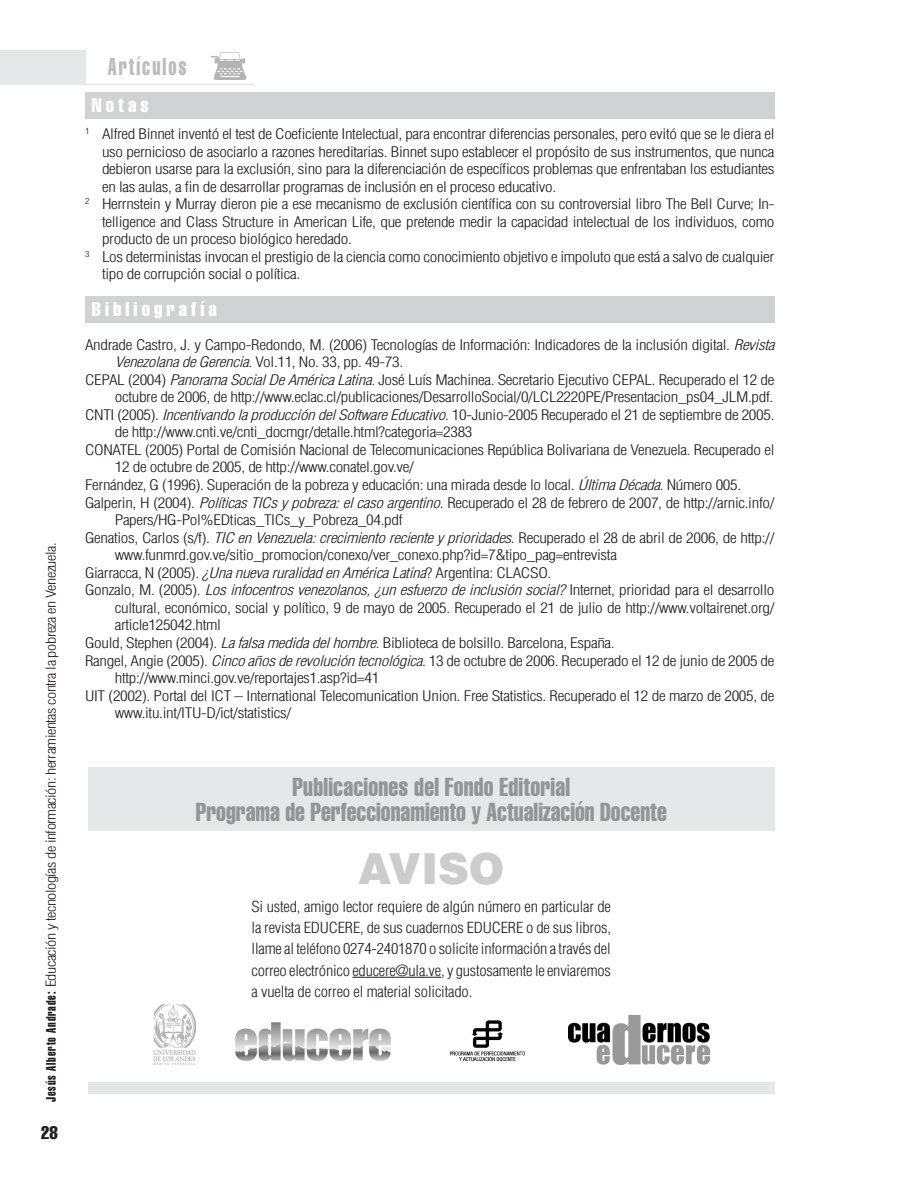
<style>
.page{position:relative;width:918px;height:1188px;background:#fff}
.page>*{position:absolute;margin:0;border:0;box-sizing:border-box;transform-origin:0 0}
.t1{font:900 42.75px "Helvetica";color:#ccc}
.t2{font:extra-condensed 25.65px/25.7px "Helvetica";color:#939598;text-align:center;scale:.9 1}
.t3{font:extra-condensed 24px "Helvetica";letter-spacing:.1em;color:#bcbdc0;scale:.8 1}
.t4{font:extra-condensed 19.5px "Helvetica";letter-spacing:.21em;color:#fff}
.t5{font:extra-condensed 18px "Helvetica";color:#231f20}
.t6{font:300 condensed 15px/21.5px "Helvetica";letter-spacing:-.01em;color:#231f20;scale:1.1 1}
.t7{font:300 condensed 14.25px/17.5px "Helvetica";letter-spacing:-.02em;color:#231f20;text-align:right;scale:1.2 1}
.t8{font:italic 300 condensed 14.25px "Helvetica";letter-spacing:-.02em;color:#231f20;scale:1.2 1}
.t9{font:300 condensed 13.5px "Helvetica";letter-spacing:-.03em;color:#231f20;scale:1.2 1}
.s1{font-family:"Helvetica Extra Compressed";font-weight:400;font-stretch:normal}
.s2{font-style:italic}
.s3{font-style:normal}
</style>
<div class="page">
<div style="left:85px;top:93px;width:689px;height:26px;background:#d1d2d4"></div>
<div style="left:85px;top:296px;width:689px;height:26px;background:#d1d2d4"></div>
<div style="left:0;top:50px;width:85px;height:35px;background:#e6e7e9"></div>
<img style="left:211px;top:53px;width:34px;height:27px">
<hr style="left:84px;top:84px;width:170px;height:1px;background:#e6e7e9">
<div style="left:88px;top:767px;width:686px;height:64px;background:#e6e7e9"></div>
<hr style="left:352px;top:977px;width:89px;height:1px;background:#231f20">
<img style="left:235px;top:1022px;width:156px;height:39px">
<img style="left:449px;top:1020px;width:76px;height:42px">
<img style="left:153px;top:1005px;width:43px;height:60px">
<img style="left:569px;top:1016px;width:140px;height:48px">
<div style="left:88px;top:1083px;width:686px;height:11px;background:#e6e7e9"></div>
<p class="t9" style="left:43px;top:1102px;width:468px;rotate:-90deg"><span class="s1">Jesús Alberto Andrade:</span> Educación y tecnologías de información: herramientas contra la pobreza en Venezuela.</p>
<p class="t5" style="left:41px;top:1122px;width:18px">28</p>
<h3 class="t3" style="left:108px;top:51px;width:100px">Artículos</h3>
<h3 class="t4" style="left:92px;top:93px;width:58px">Notas</h3>
<p class="t7" style="left:85px;top:125px;width:576px"><sup>1</sup> Alfred Binnet inventó el test de Coeficiente I ntelectual, para encontrar diferencias personales, pero evitó que se le diera el</p>
<p class="t7" style="left:102px;top:143px;width:562px">uso pernicioso de asociarlo a razones hereditarias. Binnet supo establecer el propósito de sus instrumentos, que nunca</p>
<p class="t7" style="left:102px;top:160px;width:562px">debieron usarse para la exclusión, sino para la diferenciación de específicos problemas que enfrentaban los estudiantes</p>
<p class="t7" style="left:102px;top:178px;width:380px">en las aulas, a fin de desarrollar programas de inclusión en el proceso educativo.</p>
<p class="t7" style="left:85px;top:195px;width:576px"><sup>2</sup> Herrnstein y Murray dieron pie a ese mecanismo de exclusión científica con su controversial libro The Bell Curve; I n-</p>
<p class="t7" style="left:102px;top:213px;width:562px">telligence and Class Structure in American Life, que pretende medir la capacidad intelectual de los individuos, como</p>
<p class="t7" style="left:102px;top:230px;width:210px">producto de un proceso biológico heredado.</p>
<p class="t7" style="left:85px;top:248px;width:576px"><sup>3</sup> Los deterministas invocan el prestigio de la ciencia como conocimiento objetivo e impoluto que está a salvo de cualquier</p>
<p class="t7" style="left:102px;top:265px;width:167px">tipo de corrupción social o política.</p>
<h3 class="t4" style="left:92px;top:296px;width:126px">Bibliografía</h3>
<p class="t7" style="left:85px;top:336px;width:576px">Andrade Castro, J. y Campo-Redondo, M. (2006) Tecnologías de I nformación: I ndicadores de la inclusión digital. <span class="s2">Revista</span></p>
<p class="t7" style="left:115px;top:353px;width:242px"><span class="s2">Venezolana de Gerencia</span>. Vol.11, No. 33, pp. 49-73.</p>
<p class="t7" style="left:85px;top:371px;width:8px">CEPAL</p>
<p class="t7" style="left:128px;top:371px;width:411px">(2004) <span class="s2">Panorama Social De América Latina</span>. José Luís Machinea. Secretario Ejecutivo CEPAL</p>
<p class="t7" style="left:115px;top:371px;width:551px">. Recuperado el 12 de<br>octubre de 2006, de http://www.eclac.cl/publicaciones/DesarrolloSocial/0/LCL2220PE/Presentacion_ps04_JLM .pdf.</p>
<p class="t7" style="left:85px;top:406px;width:7px">CNTI</p>
<p class="t7" style="left:115px;top:406px;width:551px;text-align:left">(2005). <span class="s2">Incentivando la producción del Software Educativo</span>. 10-Junio-2005 Recuperado el 21 de septiembre de 2005. de http://www.cnti.ve/cnti_docmgr/detalle.html?categoria=2383</p>
<p class="t7" style="left:85px;top:441px;width:8px">CONATEL</p>
<p class="t7" style="left:145px;top:441px;width:526px">(2005) Portal de Comisión Nacional de Telecomunicaciones República Bolivariana de Venezuela. Recuperado el</p>
<p class="t7" style="left:115px;top:458px;width:251px">12 de octubre de 2005, de http://www.conatel.gov.ve/</p>
<p class="t7" style="left:85px;top:476px;width:548px">Fernández, G (1996). Superación de la pobreza y educación: una mirada desde lo local. <span class="s2">Última Década</span>. Número 005.</p>
<p class="t7" style="left:85px;top:494px;width:576px">Galperin, H (2004). <span class="s2">Políticas TICs y pobreza: el caso argentino</span>. Recuperado el 28 de febrero de 2007, de http://arnic.info/</p>
<p class="t7" style="left:115px;top:511px;width:241px">Papers/HG-Pol%EDticas_TICs_y_Pobreza_04.pdf</p>
<p class="t7" style="left:85px;top:529px;width:576px">Genatios, Carlos (s/f). <span class="s2">TIC en Venezuela: crecimiento reciente y prioridades</span>. Recuperado el 28 de abril de 2006, de http://</p>
<p class="t7" style="left:115px;top:546px;width:420px">www.funmrd.gov.ve/sitio_promocion/conexo/ver_conexo.php?id=7&amp;tipo_pag=entrevista</p>
<p class="t7" style="left:85px;top:564px;width:351px">Giarracca, N (2005). <span class="s2">¿Una nueva ruralidad en América Latina</span>? Argentina: CLACSO</p>
<p class="t7" style="left:548px;top:564px;width:5px">.</p>
<p class="t8" style="left:85px;top:581px;width:576px"><span class="s3">Gonzalo, M. (2005).</span> Los infocentros venezolanos, ¿un esfuerzo de inclusión social? <span class="s3">I nternet, prioridad para el desarrollo</span></p>
<p class="t7" style="left:115px;top:599px;width:551px">cultural, económico, social y político, 9 de mayo de 2005. Recuperado el 21 de julio de http://www.voltairenet.org/</p>
<p class="t7" style="left:115px;top:616px;width:90px">article125042.html</p>
<p class="t7" style="left:85px;top:634px;width:443px">Gould, Stephen (2004). <span class="s2">La falsa medida del hombre</span>. Biblioteca de bolsillo. Barcelona, España.</p>
<p class="t7" style="left:85px;top:651px;width:576px">Rangel, Angie (2005). <span class="s2">Cinco años de revolución tecnológica</span>. 13 de octubre de 2006. Recuperado el 12 de junio de 2005 de</p>
<p class="t7" style="left:115px;top:669px;width:222px">http://www.minci.gov.ve/reportajes1.asp?id=41</p>
<p class="t7" style="left:85px;top:687px;width:576px">UIT (2002). Portal del ICT – I nternational Telecomunication Union. Free Statistics. Recuperado el 12 de marzo de 2005, de</p>
<p class="t7" style="left:115px;top:704px;width:149px">www.itu.int/ITU-D/ict/statistics/</p>
<h2 class="t2" style="left:196px;top:773px;width:525px">Publicaciones del Fondo Editorial<br>Programa de Perfeccionamiento y Actualización Docente</h2>
<h1 class="t1" style="left:358px;top:841px;width:148px">AVISO</h1>
<p class="t6" style="left:252px;top:895px;width:328px">Si usted, amigo lector requiere de algún número en particular de la revista ED UCERE</p>
<p class="t6" style="left:360px;top:917px;width:128px">, de sus cuadernos ED UCERE</p>
<p class="t6" style="left:252px;top:917px;width:328px;text-align:justify;text-indent:275px">o de sus libros, llame al teléfono 0274-2401870 o solicite información a través del correo electrónico educere@ula.ve, y gustosamente le enviaremos a vuelta de correo el material solicitado.</p>
</div>
